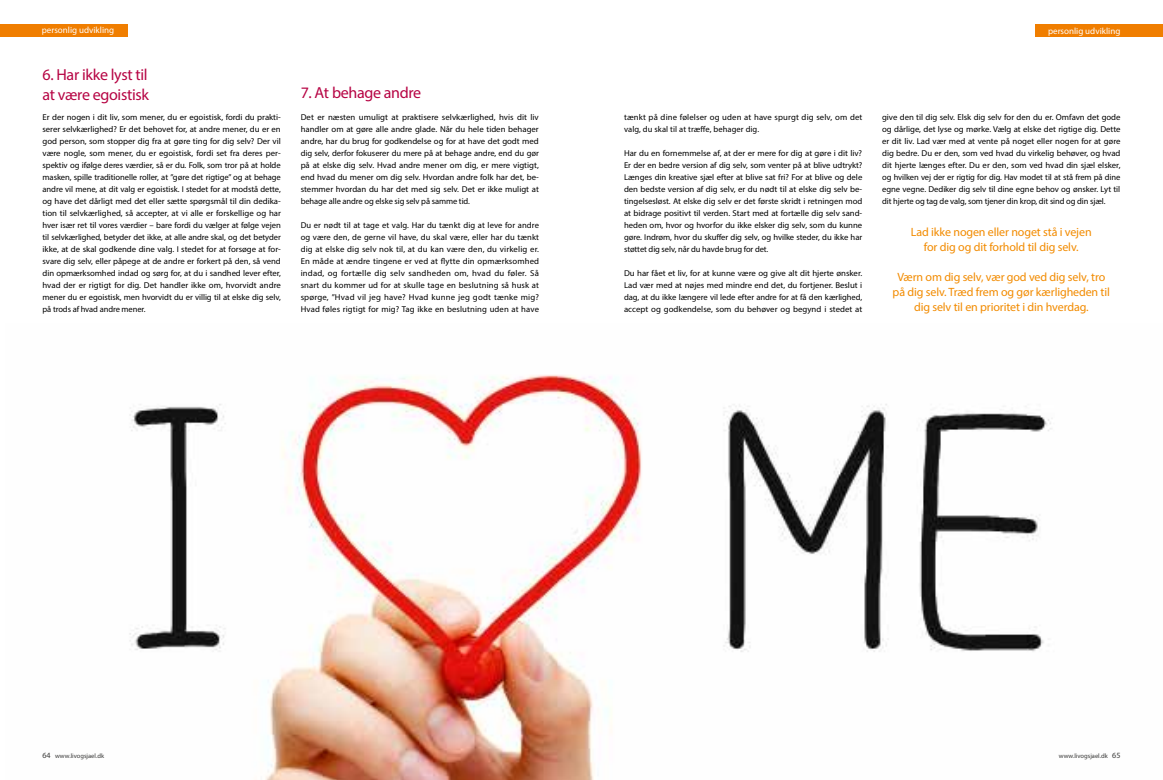
<style>
.page{position:relative;width:1163px;height:780px;background:#fff}
.page>*{position:absolute;margin:0;border:0;box-sizing:border-box;transform-origin:0 0}
.t1{font:16px/20px "Myriad Pro";letter-spacing:-.02em;color:#b60343}
.t2{font:12px/15px "Myriad Pro";letter-spacing:-.01em;color:#f28b00;text-align:center}
.t3{font:9px "Myriad Pro";color:#fff}
.t4{font:8.5px/12px "Myriad Pro";letter-spacing:-.005em;color:#000;text-align:justify}
.t5{font:8.5px/12px "Myriad Pro";letter-spacing:.015em;color:#000}
.t6{font:6.5px "Myriad Pro";color:#3a3a39}
.s1{font-size:8px}
</style>
<div class="page">
<div style="left:0;top:24px;width:128px;height:12px;background:#f07e00"></div>
<div style="left:1035px;top:24px;width:127px;height:12px;background:#f07e00"></div>
<img style="left:129px;top:374px;width:923px;height:406px">
<p class="t3" style="left:42px;top:25px;width:74px">personlig udvikling</p>
<p class="t3" style="left:1047px;top:25px;width:74px">personlig udvikling</p>
<h1 class="t1" style="left:43px;top:65px;width:108px">6. Har ikke lyst til at være egoistisk</h1>
<p class="t4" style="left:43px;top:111px;width:240px">Er der nogen i dit liv, som mener, du er egoistisk, fordi du prakti&shy;serer selvkærlighed? Er det behovet for, at andre mener, du er en god person, som stopper dig fra at gøre ting for dig selv? Der vil være nogle, som mener, du er egoistisk, fordi set fra deres per&shy;spektiv og ifølge deres værdier, så er du. Folk, som tror på at holde masken, spille traditionelle roller, at ”gøre det rigtige” og at behage andre vil mene, at dit valg er egoistisk. I stedet for at modstå dette, og have det dårligt med det eller sætte spørgsmål til din dedika&shy;tion til selvkærlighed, så accepter, at vi alle er forskellige og har hver især ret til vores værdier – bare fordi du vælger at følge vejen til selvkærlighed, betyder det ikke, at alle andre skal, og det betyder ikke, at de skal godkende dine valg. I stedet for at forsøge at for&shy;svare dig selv, eller påpege at de andre er forkert på den, så vend din opmærksomhed indad og sørg for, at du i sandhed lever efter, hvad der er rigtigt for dig. Det handler ikke om, hvorvidt andre mener du er egoistisk, men hvorvidt du er villig til at elske dig selv, på trods af hvad andre mener.</p>
<h1 class="t1" style="left:300px;top:82px;width:122px">7. At behage andre</h1>
<p class="t4" style="left:300px;top:111px;width:240px">Det er næsten umuligt at praktisere selvkærlighed, hvis dit liv handler om at gøre alle andre glade. Når du hele tiden behager andre, har du brug for godkendelse og for at have det godt med dig selv, derfor fokuserer du mere på at behage andre, end du gør på at elske dig selv. Hvad andre mener om dig, er mere vigtigt, end hvad du mener om dig selv. Hvordan andre folk har det, be&shy;stemmer hvordan du har det med sig selv. Det er ikke muligt at behage alle andre og elske sig selv på samme tid.</p>
<p class="t4" style="left:300px;top:219px;width:240px">Du er nødt til at tage et valg. Har du tænkt dig at leve for andre og være den, de gerne vil have, du skal være, eller har du tænkt dig at elske dig selv nok til, at du kan være den, du virkelig er.<br>En måde at ændre tingene er ved at flytte din opmærksomhed indad, og fortælle dig selv sandheden om, hvad du føler. Så snart du kommer ud for at skulle tage en beslutning så husk at spørge, ”Hvad vil jeg have? Hvad kunne jeg godt tænke mig?<br>Hvad føles rigtigt for mig? Tag ikke en beslutning uden at have</p>
<p class="t5" style="left:624px;top:111px;width:240px">tænkt på dine følelser og uden at have spurgt dig selv, om det valg, du skal til at træffe, behager dig.</p>
<p class="t4" style="left:624px;top:147px;width:240px">Har du en fornemmelse af, at der er mere for dig at gøre i dit liv?<br>Er der en bedre version af dig selv, som venter på at blive udtrykt?<br>Længes din kreative sjæl efter at blive sat fri? For at blive og dele den bedste version af dig selv, er du nødt til at elske dig selv be&shy;tingelsesløst. At elske dig selv er det første skridt i retningen mod at bidrage positivt til verden. Start med at fortælle dig selv sand&shy;heden om, hvor og hvorfor du ikke elsker dig selv, som du kunne gøre. Indrøm, hvor du skuffer dig selv, og hvilke steder, du ikke har støttet dig selv, når du havde brug for det.</p>
<p class="t4" style="left:624px;top:267px;width:240px">Du har fået et liv, for at kunne være og give alt dit hjerte ønsker.<br>Lad vær med at nøjes med mindre end det, du fortjener. Beslut i dag, at du ikke længere vil lede efter andre for at få den kærlighed, accept og godkendelse, som du behøver og begynd i stedet at</p>
<p class="t4" style="left:882px;top:111px;width:240px">give den til dig selv. Elsk dig selv for den du er. Omfavn det gode og dårlige, det lyse og mørke. Vælg at elske det rigtige dig. Dette er dit liv. Lad vær med at vente på noget eller nogen for at gøre dig bedre. Du er den, som ved hvad du virkelig behøver, og hvad dit hjerte længes efter. Du er den, som ved hvad din sjæl elsker, og hvilken vej der er rigtig for dig. Hav modet til at stå frem på dine egne vegne. Dediker dig selv til dine egne behov og ønsker. Lyt til dit hjerte og tag de valg, som tjener din krop, dit sind og din sjæl.</p>
<h2 class="t2" style="left:910px;top:225px;width:182px">Lad ikke nogen eller noget stå i vejen for dig og dit forhold til dig selv.</h2>
<h2 class="t2" style="left:892px;top:270px;width:219px">Værn om dig selv, vær god ved dig selv, tro på dig selv. Træd frem og gør kærligheden til dig selv til en prioritet i din hverdag.</h2>
<p class="t6" style="left:43px;top:751px;width:63px"><span class="s1">64</span> www.livogsjael.dk</p>
<p class="t6" style="left:1058px;top:751px;width:63px">www.livogsjael.dk <span class="s1">65</span></p>
</div>
